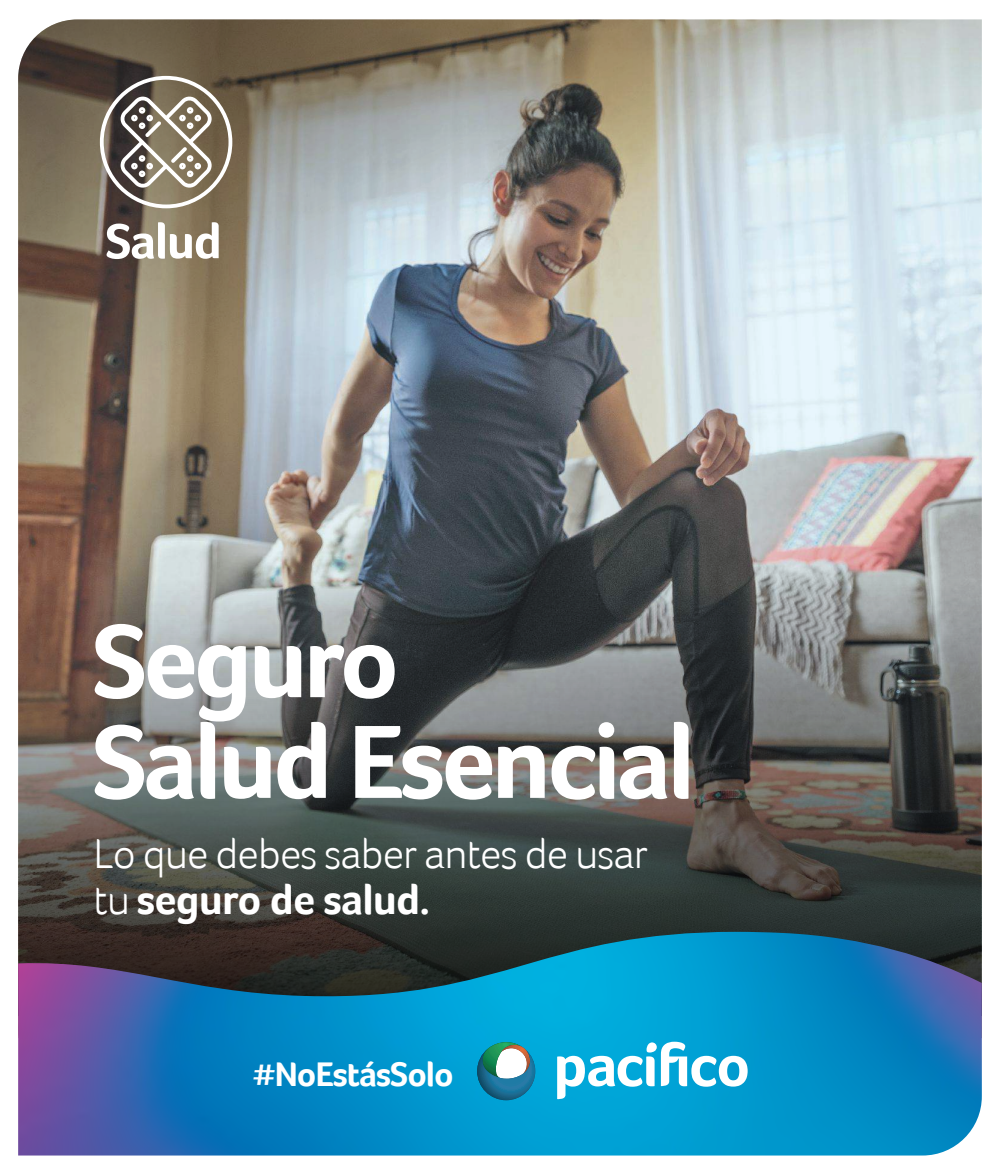
<style>
.page{position:relative;width:1000px;height:1175px;background:#fff}
.page>*{position:absolute;margin:0;border:0;box-sizing:border-box;transform-origin:0 0}
.t1{font:700 107.25px/100.8px "Foco";letter-spacing:-.045em;color:#fff}
.t2{font:300 43px/46.6px "Foco";letter-spacing:-.02em;color:#fff}
.t3{font:700 35.12px "Foco";letter-spacing:-.03em;color:#fff}
.s1{font-weight:700}
</style>
<div class="page">
<svg style="left:18px;top:703px;width:964px;height:229px;background:#50524e"></svg>
<img style="left:18px;top:19px;width:964px;height:684px">
<img style="left:18px;top:932px;width:964px;height:224px">
<svg style="left:107px;top:222px;width:112px;height:37px"></svg>
<svg style="left:100px;top:76px;width:132px;height:132px"></svg>
<svg style="left:477px;top:1042px;width:58px;height:58px"></svg>
<svg style="left:557px;top:1042px;width:191px;height:58px"></svg>
<h1 class="t1" style="left:92px;top:609px;width:605px">Seguro<br>Salud Esencial</h1>
<p class="t2" style="left:93px;top:830px;width:556px">Lo que debes saber antes de usar tu <span class="s1">seguro de salud.</span></p>
<p class="t3" style="left:252px;top:1053px;width:203px">#NoEstásSolo</p>
</div>
